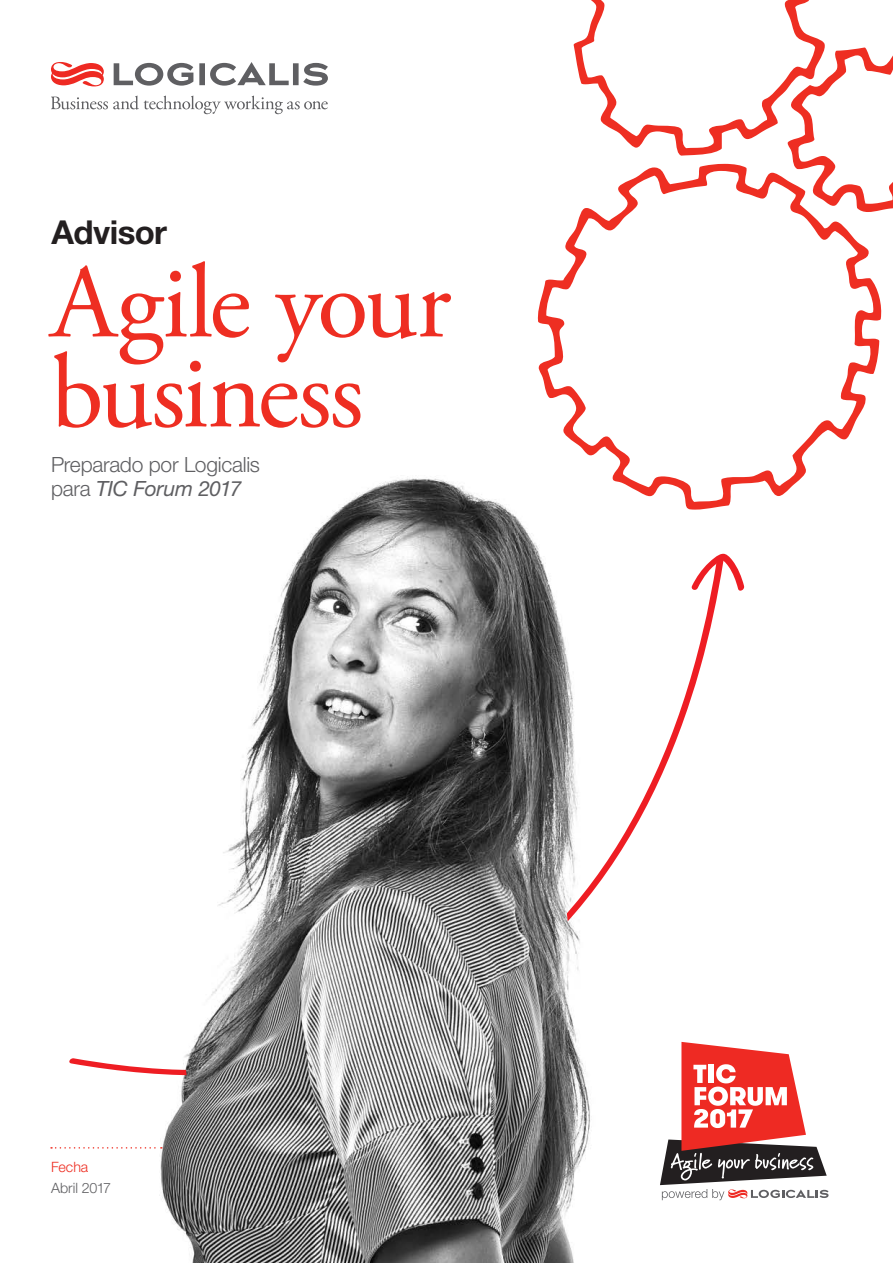
<style>
.page{position:relative;width:893px;height:1263px;background:#fff}
.page>*{position:absolute;margin:0;border:0;box-sizing:border-box;transform-origin:0 0}
.t1{font:105px/90px "Adobe Garamond Pro";letter-spacing:-.02em;color:#ee2e22}
.t2{font:700 33px "Helvetica Neue LT Std";letter-spacing:-.015em;color:#231f20}
.t3{font:300 21px/24px "Helvetica Neue LT Std";letter-spacing:-.015em;color:#5f5f62}
.t4{font:300 14.25px "Helvetica Neue LT Std";letter-spacing:-.005em;color:#5f5f62}
.t5{font:300 14.25px "Helvetica Neue LT Std";color:#ee2e22}
.s1{font-weight:400;font-style:italic}
</style>
<div class="page">
<img style="left:50px;top:478px;width:779px;height:785px">
<svg style="left:537px;top:0;width:356px;height:510px"></svg>
<svg style="left:51px;top:96px;width:276px;height:18px"></svg>
<svg style="left:114px;top:62px;width:213px;height:24px"></svg>
<svg style="left:51px;top:62px;width:53px;height:24px"></svg>
<svg style="left:51px;top:1147px;width:111px;height:1px"></svg>
<svg style="left:526px;top:557px;width:198px;height:485px"></svg>
<svg style="left:690px;top:553px;width:55px;height:40px"></svg>
<svg style="left:660px;top:1042px;width:168px;height:158px"></svg>
<svg style="left:67px;top:626px;width:121px;height:455px"></svg>
<h2 class="t2" style="left:52px;top:212px;width:117px">Advisor</h2>
<h1 class="t1" style="left:51px;top:262px;width:402px">Agile your business</h1>
<p class="t3" style="left:51px;top:452px;width:210px">Preparado por Logicalis para <span class="s1">TIC Forum 2017</span></p>
<p class="t5" style="left:51px;top:1158px;width:39px">Fecha</p>
<p class="t4" style="left:51px;top:1179px;width:62px">Abril 2017</p>
</div>
